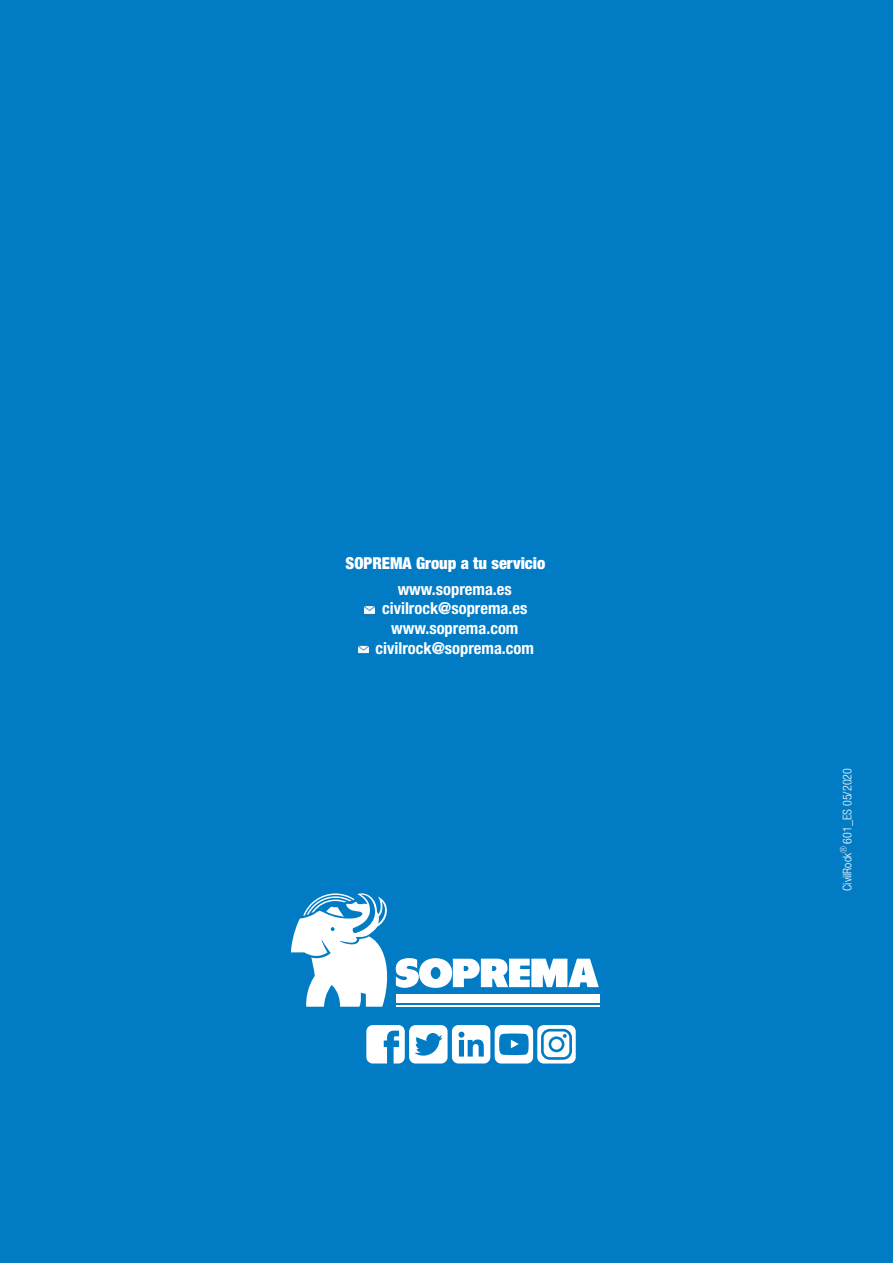
<style>
.page{position:relative;width:893px;height:1263px;background:#007bc4}
.page>*{position:absolute;margin:0;border:0;box-sizing:border-box;transform-origin:0 0}
.t1{font:700 condensed 16.5px/19.8px "Helvetica Neue";color:#fff;text-align:center}
.t2{font:900 condensed 16.5px "Helvetica Neue";color:#fff}
.t3{font:300 condensed 12px "Helvetica Neue";color:#fff}
</style>
<div class="page">
<svg style="left:366px;top:1025px;width:210px;height:38px"></svg>
<div style="left:551px;top:1039px;width:11px;height:10px;background:#fff;border-radius:50%"></div>
<div style="left:396px;top:994px;width:204px;height:8px;background:#fff"></div>
<hr style="left:396px;top:1005px;width:204px;height:2px;background:#fff">
<svg style="left:291px;top:893px;width:308px;height:114px"></svg>
<svg style="left:364px;top:605px;width:11px;height:10px"></svg>
<svg style="left:358px;top:645px;width:11px;height:9px"></svg>
<p class="t2" style="left:345px;top:552px;width:201px">SOPREMA Group a tu servicio</p>
<p class="t1" style="left:376px;top:579px;width:160px">www.soprema.es civilrock@soprema.es www.soprema.com civilrock@soprema.com</p>
<p class="t3" style="left:840px;top:891px;width:124px;rotate:-90deg">CivilRock<sup>®</sup> 601_ES 05/2020</p>
</div>
